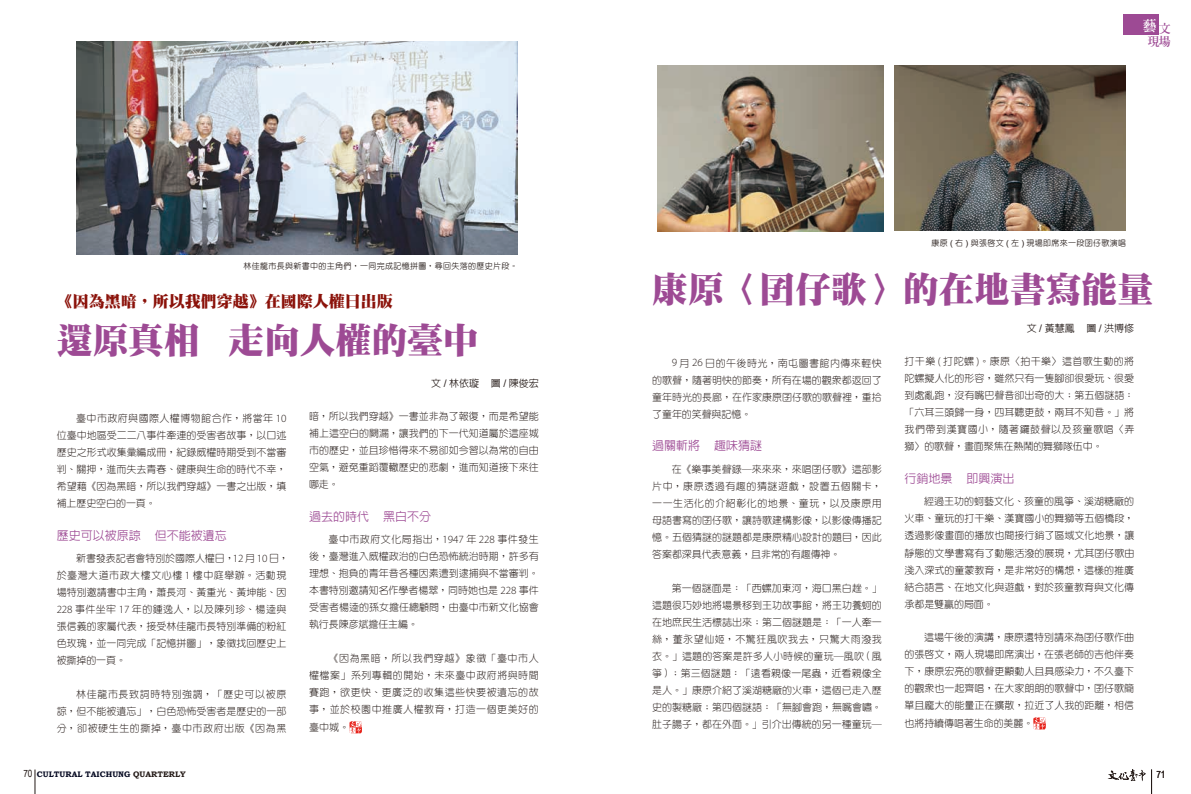
<style>
.page{position:relative;width:1191px;height:794px;background:#fff}
.page>*{position:absolute;margin:0;border:0;box-sizing:border-box;transform-origin:0 0}
.t1{font:35.8px "DF Ming Std W12";color:#9d4a94}
.t2{font:16px "DF Ming Std W12";color:#8b120a}
.t3{font:800 14px "AR Ming B5";color:#fff}
.t4{font:500 12px "AR Hei B5";color:#9d4a94}
.t5{font:800 12px "AR Ming B5";color:#9d4a94}
.t6{font:300 10px/17px "AR Yuan B5";color:#231916;text-align:justify}
.t7{font:500 10px "AR Hei B5";color:#231916}
.t8{font:10px "Arial Narrow";color:#231916}
.t9{font:500 8px "AR Yuan B5";letter-spacing:.04em;color:#231916}
.t10{font:700 8px "Bookman Old Style";color:#050921}
.s1{font-family:"Arial";font-weight:400;font-size:8.4px}
.s2{font-family:"Arial";font-weight:400;font-size:10.5px}
.s3{font-family:"Myriad Pro";font-size:11px}
.s4{font-family:"Arial Narrow";font-weight:400;font-size:10px;color:#231916}
.s5{color:#231916}
</style>
<div class="page">
<div style="left:1123px;top:14px;width:35px;height:20px;background:#9d4a94"></div>
<svg style="left:35px;top:769px;width:1px;height:25px"></svg>
<svg style="left:1151px;top:769px;width:1px;height:25px"></svg>
<svg style="left:1107px;top:769px;width:38px;height:12px"></svg>
<svg style="left:1033px;top:717px;width:13px;height:12px"></svg>
<img style="left:894px;top:66px;width:231px;height:165px">
<img style="left:658px;top:66px;width:225px;height:165px">
<svg style="left:349px;top:721px;width:13px;height:12px"></svg>
<img style="left:77px;top:41px;width:440px;height:214px">
<p class="t9" style="left:243px;top:262px;width:276px">林佳龍市長與新書中的主角們，一同完成記憶拼圖，尋回失落的歷史片段。</p>
<h2 class="t2" style="left:57px;top:293px;width:337px">《因為黑暗，所以我們穿越》在國際人權日出版</h2>
<h3 class="t3" style="left:1142px;top:19px;width:30px">藝<sub>文</sub></h3>
<p class="t5" style="left:1147px;top:35px;width:25px">現場</p>
<p class="t9" style="left:931px;top:239px;width:196px">康原 <span class="s1">(</span> 右 <span class="s1">)</span> 與張啟文 <span class="s1">(</span> 左 <span class="s1">)</span> 現場即席來一段囝仔歌演唱</p>
<h1 class="t1" style="left:652px;top:269px;width:502px">康原〈囝仔歌〉的在地書寫能量</h1>
<h1 class="t1" style="left:57px;top:321px;width:423px">還原真相 走向人權的臺中</h1>
<p class="t7" style="left:1026px;top:323px;width:109px">文 <span class="s2">/</span> 黃慧鳳 圖 <span class="s2">/</span> 洪博修</p>
<p class="t7" style="left:431px;top:379px;width:109px">文 <span class="s2">/</span> 林依璇 圖 <span class="s2">/</span> 陳俊宏</p>
<p class="t6" style="left:904px;top:353px;width:231px">打干樂 <span class="s3">(</span> 打陀螺 <span class="s3">)</span>。康原〈拍干樂〉這首歌生動的將陀螺擬人化的形容，雖然只有一隻腳卻很愛玩、很愛到處亂跑，沒有嘴巴聲音卻出奇的大；第五個謎語：「六耳三頭歸一身，四耳聽更鼓，兩耳不知音。」將我們帶到漢寶國小，隨著鑼鼓聲以及孩童歌唱〈弄獅〉的歌聲，畫面聚焦在熱鬧的舞獅隊伍中。</p>
<p class="t4" style="left:904px;top:472px;width:112px">行銷地景 即興演出</p>
<p class="t6" style="left:904px;top:493px;width:231px;text-indent:19px">經過王功的蚵藝文化、孩童的風箏、溪湖糖廠的火車、童玩的打干樂、漢寶國小的舞獅等五個橋段，透過影像畫面的播放也間接行銷了區域文化地景，讓靜態的文學書寫有了動態活潑的展現，尤其囝仔歌由淺入深式的童蒙教育，是非常好的構想，這樣的推廣結合語言、在地文化與遊戲，對於孩童教育與文化傳承都是雙贏的局面。</p>
<p class="t6" style="left:904px;top:629px;width:231px;text-indent:19px">這場午後的演講，康原還特別請來為囝仔歌作曲的張啟文，兩人現場即席演出，在張老師的吉他伴奏下，康原宏亮的歌聲更顯動人且具感染力，不久臺下的觀眾也一起齊唱，在大家朗朗的歌聲中，囝仔歌簡單且龐大的能量正在擴散，拉近了人我的距離，相信</p>
<p class="t6" style="left:904px;top:715px;width:130px">也將持續傳唱著生命的美麗。</p>
<p class="t6" style="left:652px;top:354px;width:231px;text-indent:19px"><span class="s3">9</span> 月 <span class="s3">26</span> 日的午後時光，南屯圖書館內傳來輕快的歌聲，隨著明快的節奏，所有在場的觀眾都返回了童年時光的長廊，在作家康原囝仔歌的歌聲裡，重拾了童年的笑聲與記憶。</p>
<p class="t4" style="left:652px;top:440px;width:112px">過關斬將 趣味猜謎</p>
<p class="t6" style="left:652px;top:460px;width:231px;text-indent:19px">在《樂事美聲錄─來來來，來唱囝仔歌》這部影片中，康原透過有趣的猜謎遊戲，設置五個關卡，一一生活化的介紹彰化的地景、童玩，以及康原用母語書寫的囝仔歌，讓詩歌建構影像，以影像傳播記憶。五個猜謎的謎題都是康原精心設計的題目，因此答案都深具代表意義，且非常的有趣傳神。</p>
<p class="t6" style="left:652px;top:579px;width:231px;text-indent:19px">第一個謎面是：「西螺加東河，海口黑白趖。」這題很巧妙地將場景移到王功故事館，將王功養蚵的在地庶民生活標誌出來；第二個謎題是：「一人牽一絲，董永望仙姬，不驚狂風吹我去，只驚大雨潑我衣。」這題的答案是許多人小時候的童玩─風吹 <span class="s3">(</span> 風箏 <span class="s3">)</span> ；第三個謎題：「遠看親像一尾蟲，近看親像全是人。」康原介紹了溪湖糖廠的火車，這個已走入歷史的製糖廠；第四個謎語：「無腳會跑，無嘴會嘯。肚子腸子，都在外面。」引介出傳統的另一種童玩─</p>
<p class="t6" style="left:309px;top:408px;width:231px">暗，所以我們穿越》一書並非為了報復，而是希望能補上這空白的闕漏，讓我們的下一代知道屬於這座城市的歷史，並且珍惜得來不易卻如今習以為常的自由空氣，避免重蹈覆轍歷史的悲劇，進而知道接下來往哪走。</p>
<p class="t4" style="left:309px;top:510px;width:124px">過去的時代 黑白不分</p>
<p class="t6" style="left:309px;top:531px;width:231px;text-indent:19px">臺中市政府文化局指出，<span class="s3">1947</span> 年 <span class="s3">228</span> 事件發生後，臺灣進入威權政治的白色恐怖統治時期，許多有理想、抱負的青年音各種因素遭到逮捕與不當審判。本書特別邀請知名作學者楊翠，同時她也是 <span class="s3">228</span> 事件受害者楊逵的孫女擔任總顧問，由臺中市新文化協會執行長陳彥斌擔任主編。</p>
<p class="t6" style="left:309px;top:650px;width:231px;text-indent:19px">《因為黑暗，所以我們穿越》象徵「臺中市人權檔案」系列專輯的開始，未來臺中政府將與時間賽跑，欲更快、更廣泛的收集這些快要被遺忘的故事，並於校園中推廣人權教育，打造一個更美好的</p>
<p class="t6" style="left:309px;top:719px;width:42px">臺中城。</p>
<p class="t6" style="left:57px;top:409px;width:231px;text-indent:19px">臺中市政府與國際人權博物館合作，將當年 <span class="s3">10</span>位臺中地區受二二八事件牽連的受害者故事，以口述歷史之形式收集彙編成冊，紀錄威權時期受到不當審判、關押，進而失去青春、健康與生命的時代不幸，希望藉《因為黑暗，所以我們穿越》一書之出版，填補上歷史空白的一頁。</p>
<p class="t4" style="left:57px;top:529px;width:172px">歷史可以被原諒 但不能被遺忘</p>
<p class="t6" style="left:57px;top:550px;width:234px;text-align:left;text-indent:19px">新書發表記者會特別於國際人權日，<span class="s3">12</span> 月 <span class="s3">10</span> 日，於臺灣大道市政大樓文心樓 <span class="s3">1</span> 樓中庭舉辦。活動現場特別邀請書中主角，蕭長河、黃重光、黃坤能、因<br><span class="s3">228</span> 事件坐牢 <span class="s3">17</span> 年的鍾逸人，以及陳列珍、楊逵與張信義的家屬代表，接受林佳龍市長特別準備的粉紅色玫瑰，並一同完成「記憶拼圖」，象徵找回歷史上被撕掉的一頁。</p>
<p class="t6" style="left:57px;top:685px;width:231px;text-indent:19px">林佳龍市長致詞時特別強調，「歷史可以被原諒，但不能被遺忘」，白色恐怖受害者是歷史的一部分，卻被硬生生的撕掉，臺中市政府出版《因為黑</p>
<p class="t10" style="left:23px;top:769px;width:164px"><span class="s4">70</span> CULTURAL TAICHUNG <span class="s5">QUARTERLY</span></p>
<p class="t8" style="left:1156px;top:766px;width:11px">71</p>
</div>
